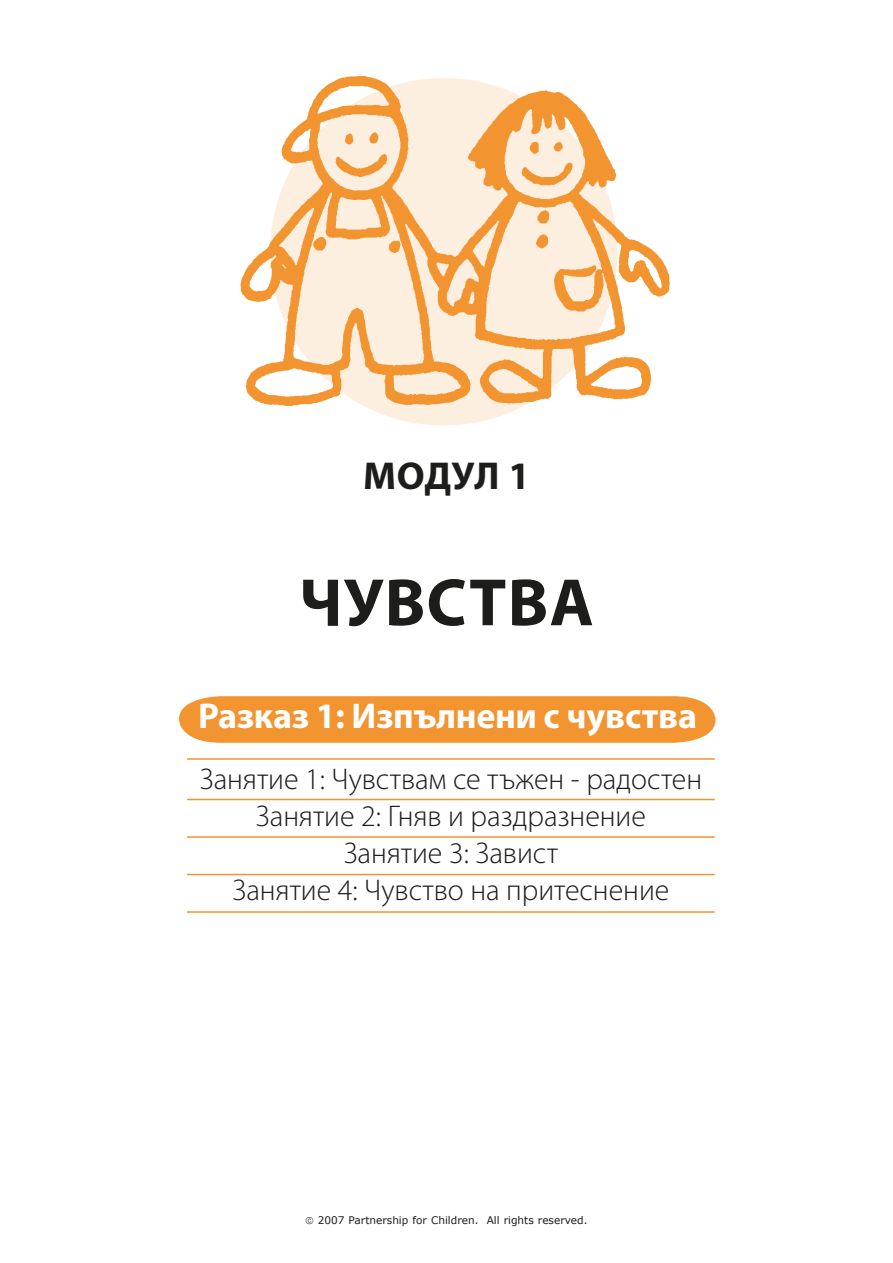
<style>
.page{position:relative;width:893px;height:1263px;background:#fff}
.page>*{position:absolute;margin:0;border:0;box-sizing:border-box;transform-origin:0 0}
.t1{font:700 67.5px "Myriad Pro";color:#1d1d1b}
.t2{font:700 39px "Myriad Pro";color:#1d1d1b}
.t3{font:700 36px "Myriad Pro";letter-spacing:-.005em;color:#fff}
.t4{font:300 30px/37px "Myriad Pro";color:#1d1d1b;text-align:center}
.t5{font:10.5px "Verdana";color:#1d1d1b}
</style>
<div class="page">
<img style="left:240px;top:76px;width:430px;height:350px">
<hr style="left:187px;top:799px;width:528px;height:1px;background:#f29430">
<hr style="left:187px;top:758px;width:528px;height:2px;background:#f29430">
<hr style="left:187px;top:836px;width:528px;height:2px;background:#f29430">
<hr style="left:187px;top:874px;width:528px;height:1px;background:#f29430">
<hr style="left:187px;top:911px;width:528px;height:2px;background:#f29430">
<svg style="left:179px;top:696px;width:536px;height:47px;background:#f29838"></svg>
<h2 class="t2" style="left:363px;top:450px;width:169px">Модул 1</h2>
<h1 class="t1" style="left:299px;top:558px;width:296px">чувства</h1>
<p class="t3" style="left:198px;top:693px;width:501px">Разказ 1: Изпълнени с чувства</p>
<p class="t4" style="left:200px;top:760px;width:504px">Занятие 1: Чувствам се тъжен - радостен<br>Занятие 2: Гняв и раздразнение<br>Занятие 3: Завист<br>Занятие 4: Чувство на притеснение</p>
<p class="t5" style="left:318px;top:1214px;width:271px">2007 Partnership for Children. All rights reserved.</p>
</div>
